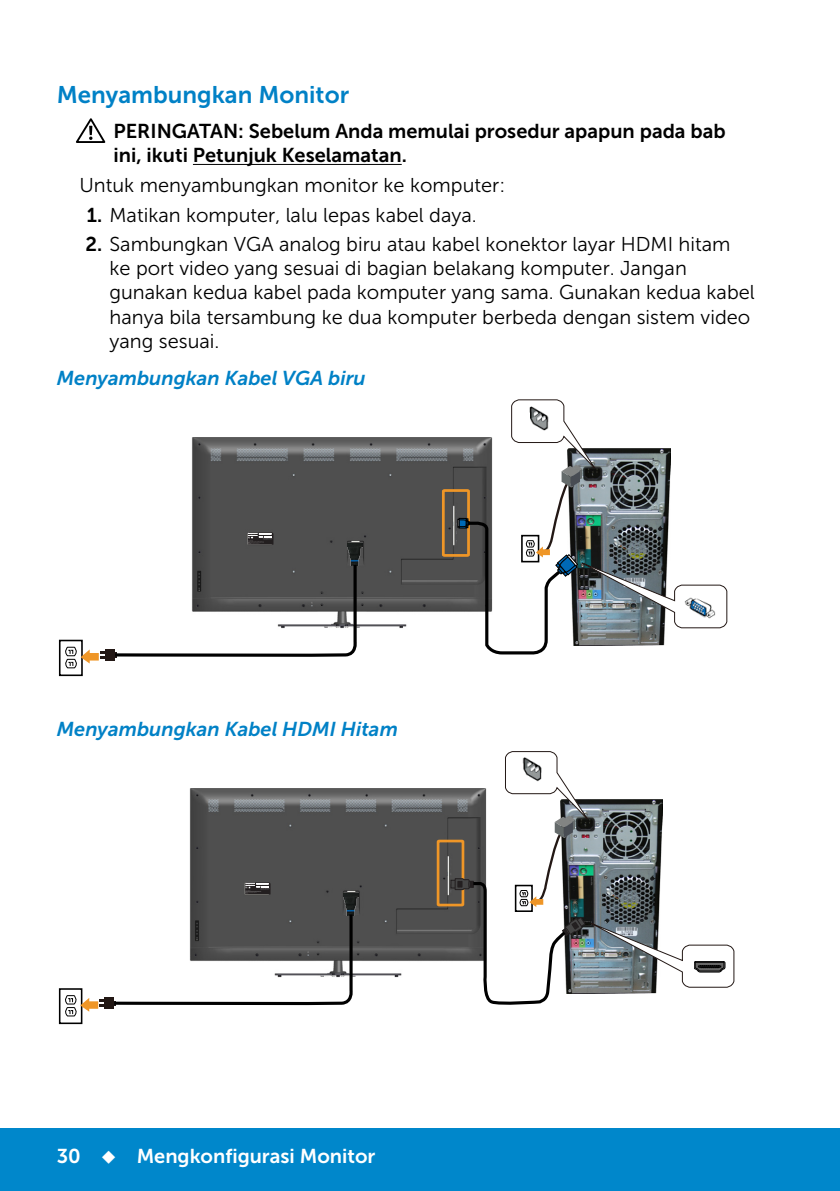
<style>
.page{position:relative;width:840px;height:1191px;background:#fff}
.page>*{position:absolute;margin:0;border:0;box-sizing:border-box;transform-origin:0 0}
.Head2{font:24px "Museo Sans For Dell 700";color:#0081c6}
.Paragraph{font:20px/24px "Museo Sans For Dell 300";color:#000}
.Caution{font:20px/24px "Museo Sans For Dell 700";color:#000}
.Head3{font:italic 20px "Museo Sans For Dell 700";color:#0081c6}
.t1{font:20px "Museo Sans For Dell 700";color:#fff}
.s1{font-family:"Museo Sans For Dell 700"}
</style>
<div class="page">
<div style="left:0;top:1128px;width:839px;height:63px;background:#0087cb"></div>
<hr style="left:193px;top:164px;width:208px;height:1px;background:#000">
<img style="left:192px;top:437px;width:265px;height:192px">
<svg style="left:247px;top:532px;width:26px;height:12px"></svg>
<svg style="left:58px;top:640px;width:25px;height:37px"></svg>
<div style="left:59px;top:639px;width:24px;height:37px;border:2px solid #000"></div>
<div style="left:105px;top:649px;width:9px;height:12px;background:#231815"></div>
<svg style="left:63px;top:647px;width:42px;height:22px"></svg>
<img style="left:347px;top:543px;width:15px;height:23px">
<div style="left:441px;top:489px;width:28px;height:68px;border:3px solid #ef9627"></div>
<svg style="left:114px;top:562px;width:244px;height:97px"></svg>
<svg style="left:457px;top:400px;width:270px;height:255px"></svg>
<img style="left:189px;top:788px;width:265px;height:190px">
<svg style="left:245px;top:882px;width:25px;height:12px"></svg>
<svg style="left:58px;top:988px;width:25px;height:37px"></svg>
<div style="left:59px;top:988px;width:23px;height:36px;border:2px solid #000"></div>
<img style="left:343px;top:893px;width:15px;height:22px">
<div style="left:436px;top:839px;width:28px;height:67px;border:3px solid #ef9627"></div>
<svg style="left:63px;top:911px;width:291px;height:106px"></svg>
<div style="left:450px;top:880px;width:5px;height:8px;background:#464646"></div>
<div style="left:450px;top:880px;width:5px;height:8px;border:1px solid #231f20"></div>
<svg style="left:454px;top:751px;width:280px;height:254px"></svg>
<svg style="left:76px;top:118px;width:29px;height:25px"></svg>
<p class="Head2" style="left:57px;top:81px;width:294px">Menyambungkan Monitor</p>
<p class="Caution" style="left:113px;top:119px;width:613px">PERINGATAN: Sebelum Anda memulai prosedur apapun pada bab ini, ikuti Petunjuk Keselamatan.</p>
<p class="Paragraph" style="left:79px;top:173px;width:427px">Untuk menyambungkan monitor ke komputer:</p>
<p class="Paragraph" style="left:87px;top:203px;width:391px"><span class="s1">1.</span> Matikan komputer, lalu lepas kabel daya.</p>
<p class="Paragraph" style="left:109px;top:233px;width:646px;text-indent:-24px"><span class="s1">2.</span> Sambungkan VGA analog biru atau kabel konektor layar HDMI hitam ke port video yang sesuai di bagian belakang komputer. Jangan gunakan kedua kabel pada komputer yang sama. Gunakan kedua kabel hanya bila tersambung ke dua komputer berbeda dengan sistem video yang sesuai.</p>
<p class="Head3" style="left:57px;top:366px;width:310px">Menyambungkan Kabel VGA biru</p>
<p class="Head3" style="left:57px;top:718px;width:342px">Menyambungkan Kabel HDMI Hitam</p>
<p class="t1" style="left:57px;top:1144px;width:320px">30 ◆ Mengkonfigurasi Monitor</p>
</div>
